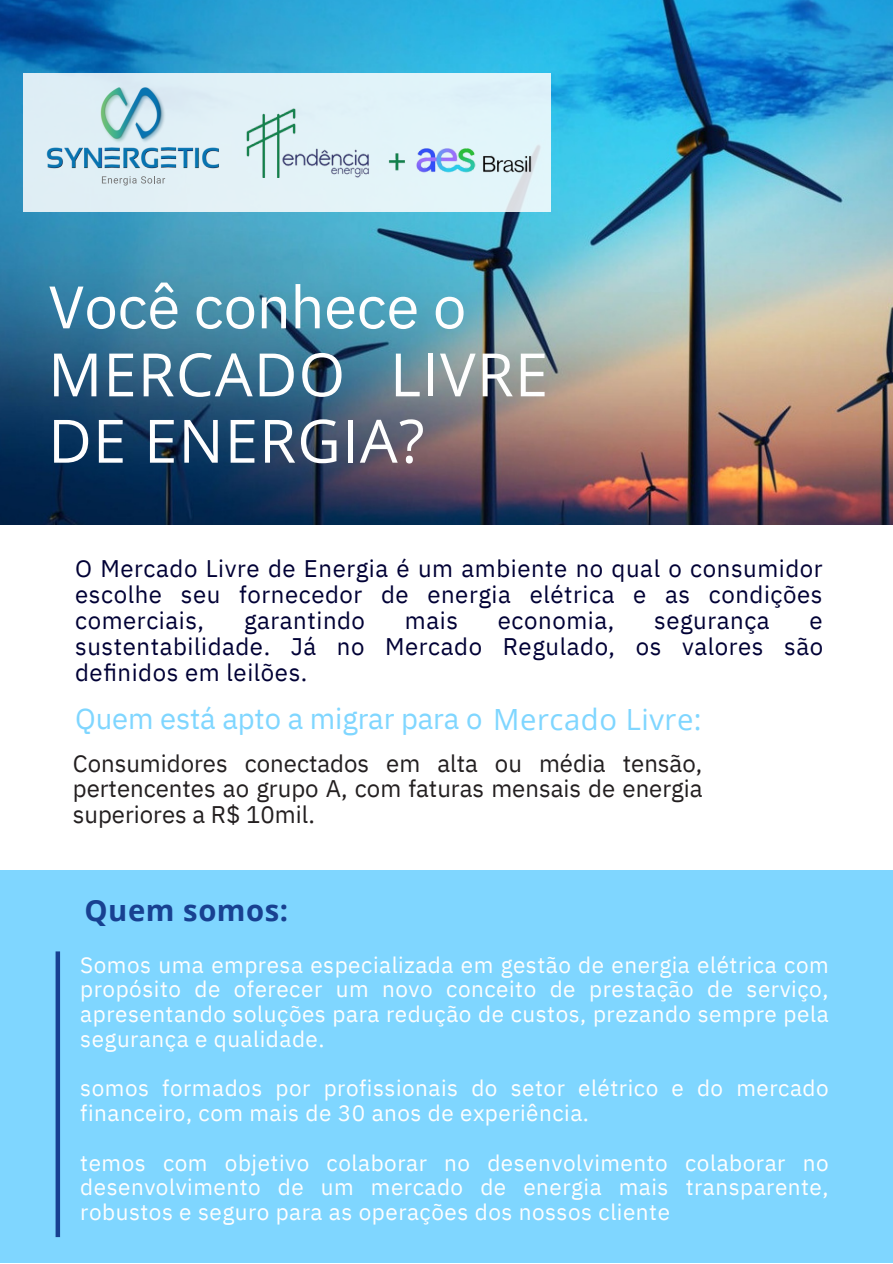
<style>
.page{position:relative;width:893px;height:1264px;background:#fff}
.page>*{position:absolute;margin:0;border:0;box-sizing:border-box;transform-origin:0 0}
.t1{font:59.85px/66.3px "Open Sans";letter-spacing:.02em;color:#fefefe}
.t2{font:59.85px "IBM Plex Sans";letter-spacing:-.005em;color:#fefefe}
.t3{font:29.25px "IBM Plex Sans";letter-spacing:-.005em;color:#7fd6ff}
.t4{font:700 29.25px "Open Sans";letter-spacing:.02em;color:#184191}
.t5{font:24px/25.8px "IBM Plex Sans";letter-spacing:.025em;color:#000035;text-align:justify}
.t6{font:24px/25.8px "IBM Plex Sans";color:#231f20;text-align:justify}
.t7{font:22.5px/24.8px "IBM Plex Sans";letter-spacing:.025em;color:#fefefe;text-align:justify}
.s1{font-family:"Open Sans"}
</style>
<div class="page">
<img style="left:0;top:0;width:892px;height:524px">
<div style="left:23px;top:73px;width:527px;height:139px;background:#e1f1f7"></div>
<img style="left:246px;top:108px;width:290px;height:70px">
<img style="left:46px;top:87px;width:173px;height:82px">
<svg style="left:102px;top:176px;width:63px;height:9px"></svg>
<div style="left:0;top:870px;width:892px;height:392px;background:#7fd6ff"></div>
<hr style="left:56px;top:951px;width:4px;height:285px;background:#184191">
<p class="t2" style="left:48px;top:267px;width:419px">Você conhece o</p>
<p class="t1" style="left:48px;top:340px;width:501px">MERCADO LIVRE<br>DE ENERGIA?</p>
<p class="t5" style="left:75px;top:555px;width:749px">O Mercado Livre de Energia é um ambiente no qual o consumidor escolhe seu fornecedor de energia elétrica e as condições comerciais,</p>
<p class="t5" style="left:244px;top:607px;width:122px">garantindo</p>
<p class="t5" style="left:405px;top:607px;width:55px">mais</p>
<p class="t5" style="left:498px;top:607px;width:118px">economia,</p>
<p class="t5" style="left:654px;top:607px;width:117px">segurança</p>
<p class="t5" style="left:75px;top:607px;width:749px;text-indent:734px">e sustentabilidade. Já no Mercado Regulado, os valores são definidos em leilões.</p>
<p class="t3" style="left:75px;top:699px;width:628px">Quem está apto a migrar para o <span class="s1">Mercado Livre:</span></p>
<p class="t6" style="left:73px;top:749px;width:631px">Consumidores conectados em alta ou média tensão, pertencentes ao grupo A, com faturas mensais de energia superiores a R$ 10mil.</p>
<p class="t4" style="left:84px;top:890px;width:205px">Quem somos:</p>
<p class="t7" style="left:80px;top:951px;width:750px">Somos uma empresa especializada em gestão de energia elétrica com propósito de oferecer um novo conceito de prestação de serviço, apresentando soluções para redução de custos, prezando sempre pela segurança e qualidade.</p>
<p class="t7" style="left:80px;top:1075px;width:750px">somos formados por profissionais do setor elétrico e do mercado financeiro, com mais de 30 anos de experiência.</p>
<p class="t7" style="left:80px;top:1149px;width:749px">temos com objetivo colaborar no desenvolvimento colaborar no desenvolvimento de um mercado de energia mais transparente, robustos e seguro para as operações dos nossos cliente</p>
</div>
